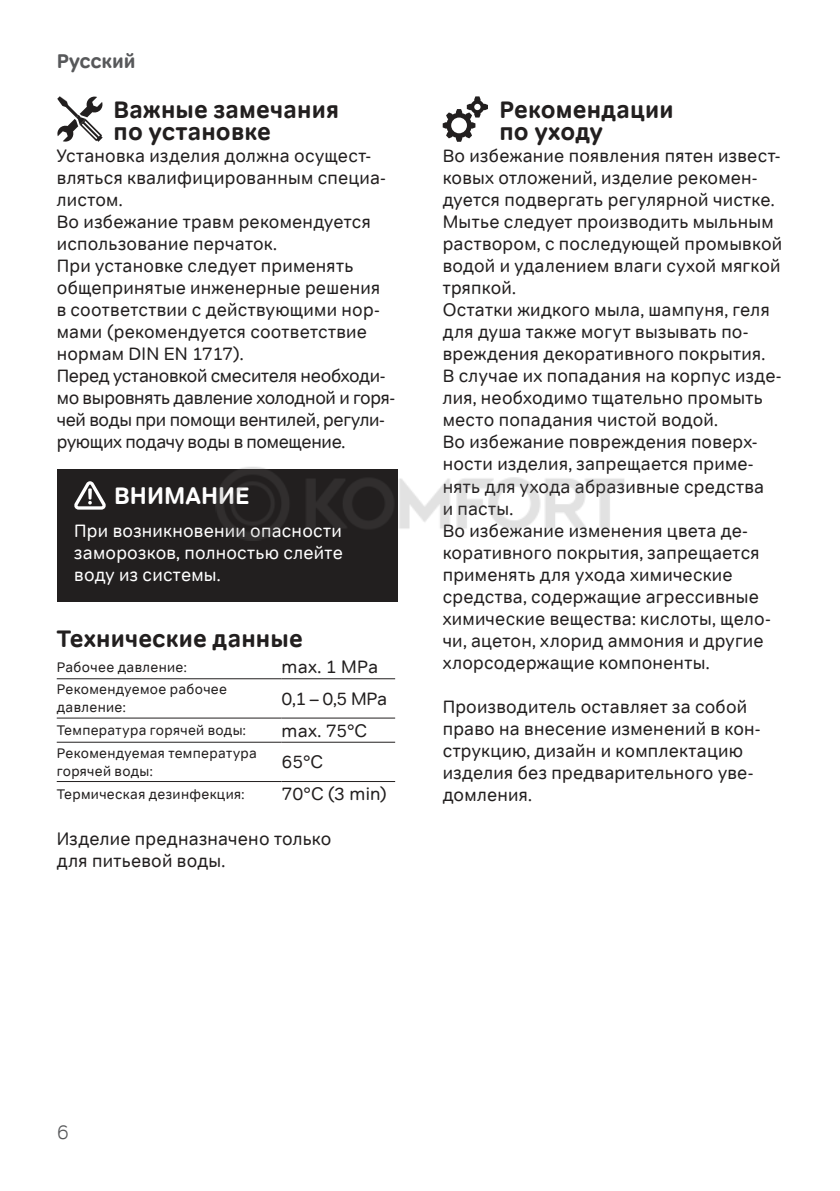
<style>
.page{position:relative;width:840px;height:1191px;background:#fff}
.page>*{position:absolute;margin:0;border:0;box-sizing:border-box;transform-origin:0 0}
.t1{font:700 24px/22px "Tondo Corp";letter-spacing:.01em;color:#221f1f}
.t2{font:700 24px "Tondo Corp";color:#fff}
.t3{font:700 20px "Tondo Corp";color:#57585a}
.t4{font:300 20px "Tondo Corp";color:#57585a}
.t5{font:18px/22px "Tondo Corp";letter-spacing:.015em;color:#221f1f}
.t6{font:18px/22px "Tondo Corp";letter-spacing:.015em;color:#fff;text-align:justify}
.t7{font:14px/18px "Tondo Corp";letter-spacing:.025em;color:#221f1f}
</style>
<div class="page">
<div style="left:57px;top:470px;width:340px;height:132px;background:#221f1f"></div>
<svg style="left:74px;top:481px;width:32px;height:28px"></svg>
<hr style="left:57px;top:678px;width:224px;height:1px;background:#221f1f">
<hr style="left:281px;top:678px;width:114px;height:1px;background:#221f1f">
<hr style="left:57px;top:717px;width:224px;height:1px;background:#221f1f">
<hr style="left:281px;top:717px;width:114px;height:1px;background:#221f1f">
<hr style="left:57px;top:742px;width:224px;height:1px;background:#221f1f">
<hr style="left:281px;top:742px;width:114px;height:1px;background:#221f1f">
<hr style="left:57px;top:781px;width:224px;height:1px;background:#221f1f">
<hr style="left:281px;top:781px;width:114px;height:1px;background:#221f1f">
<svg style="left:57px;top:96px;width:46px;height:46px"></svg>
<svg style="left:442px;top:96px;width:45px;height:46px"></svg>
<img style="left:210px;top:467px;width:415px;height:82px">
<p class="t3" style="left:57px;top:49px;width:80px">Русский</p>
<h1 class="t1" style="left:113px;top:99px;width:227px">Важные замечания по установке</h1>
<p class="t5" style="left:57px;top:145px;width:339px">Установка изделия должна осущест&shy;вляться квалифицированным специа&shy;листом.<br>Во избежание травм рекомендуется использование перчаток.<br>При установке следует применять общепринятые инженерные решения<br>в соответствии с действующими нор&shy;мами (рекомендуется соответствие нормам DIN EN 1717).<br>Перед установкой смесителя необходи&shy;мо выровнять давление холодной и горя&shy;чей воды при помощи вентилей, регули&shy;рующих подачу воды в помещение.</p>
<h1 class="t2" style="left:114px;top:481px;width:137px">ВНИМАНИЕ</h1>
<p class="t6" style="left:74px;top:519px;width:270px">При возникновении опасности заморозков, полностью слейте воду из системы.</p>
<h1 class="t1" style="left:57px;top:627px;width:247px">Технические данные</h1>
<p class="t7" style="left:57px;top:658px;width:131px">Рабочее давление:</p>
<p class="t5" style="left:281px;top:657px;width:98px">max. 1 MPa</p>
<p class="t7" style="left:57px;top:680px;width:172px">Рекомендуемое рабочее давление:</p>
<p class="t5" style="left:281px;top:689px;width:107px">0,1 – 0,5 MPa</p>
<p class="t7" style="left:57px;top:721px;width:190px">Температура горячей воды:</p>
<p class="t5" style="left:281px;top:720px;width:87px">max. 75°C</p>
<p class="t7" style="left:57px;top:744px;width:201px">Рекомендуемая температура горячей воды:</p>
<p class="t5" style="left:281px;top:752px;width:43px">65°C</p>
<p class="t7" style="left:57px;top:784px;width:189px">Термическая дезинфекция:</p>
<p class="t5" style="left:281px;top:783px;width:107px">70°C (3 min)</p>
<p class="t5" style="left:57px;top:827px;width:276px">Изделие предназначено только для питьевой воды.</p>
<h1 class="t1" style="left:499px;top:99px;width:175px">Рекомендации по уходу</h1>
<p class="t5" style="left:442px;top:145px;width:341px">Во избежание появления пятен извест&shy;ковых отложений, изделие рекомен&shy;дуется подвергать регулярной чистке.<br>Мытье следует производить мыльным раствором, с последующей промывкой водой и удалением влаги сухой мягкой тряпкой.<br>Остатки жидкого мыла, шампуня, геля для душа также могут вызывать по&shy;вреждения декоративного покрытия.<br>В случае их попадания на корпус изде&shy;лия, необходимо тщательно промыть место попадания чистой водой.<br>Во избежание повреждения поверх&shy;ности изделия, запрещается приме&shy;нять для ухода абразивные средства<br>и пасты.<br>Во избежание изменения цвета де&shy;коративного покрытия, запрещается применять для ухода химические средства, содержащие агрессивные химические вещества: кислоты, щело&shy;чи, ацетон, хлорид аммония и другие хлорсодержащие компоненты.</p>
<p class="t5" style="left:442px;top:695px;width:319px">Производитель оставляет за собой право на внесение изменений в кон&shy;струкцию, дизайн и комплектацию изделия без предварительного уве&shy;домления.</p>
<p class="t4" style="left:57px;top:1124px;width:14px">6</p>
</div>
